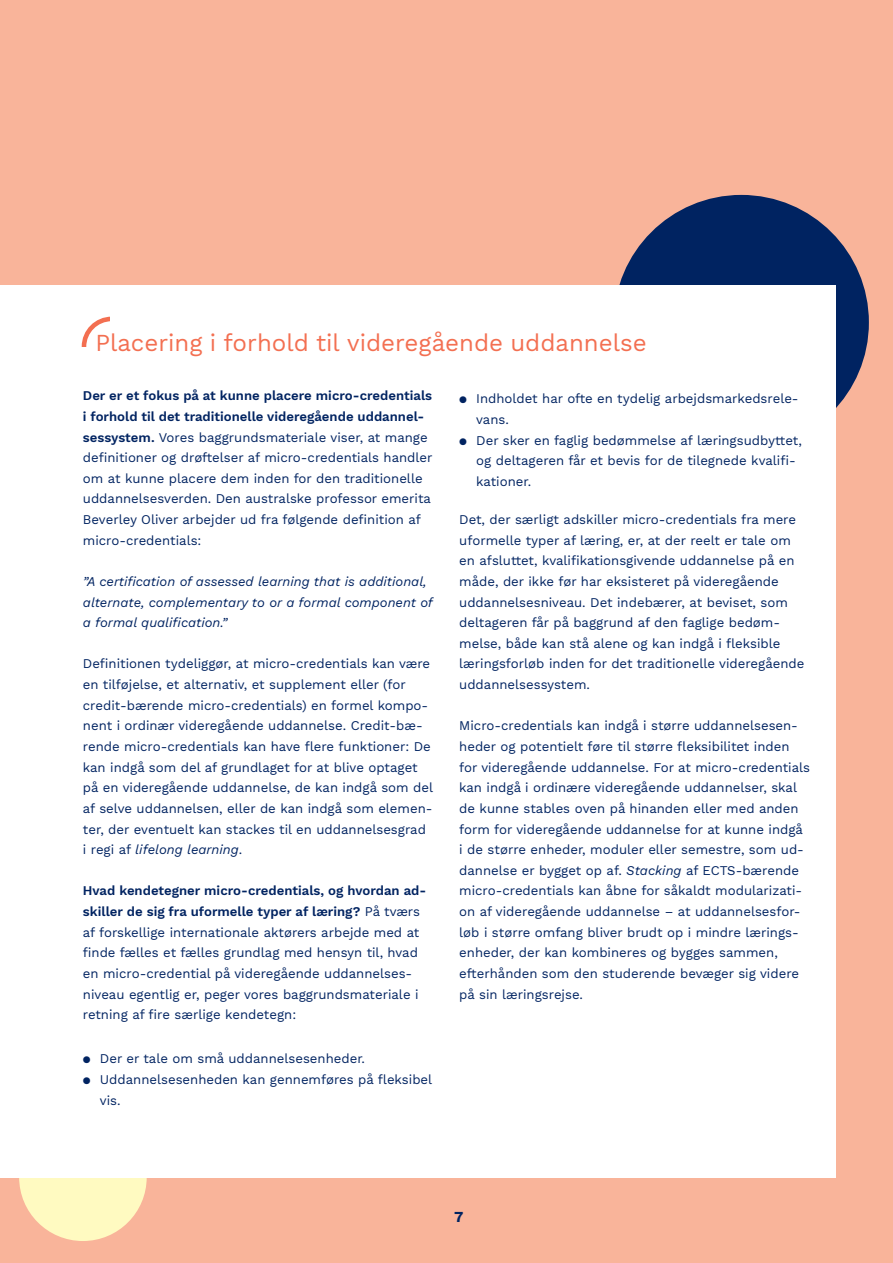
<style>
.page{position:relative;width:893px;height:1263px;background:#f9b49a}
.page>*{position:absolute;margin:0;border:0;box-sizing:border-box;transform-origin:0 0}
.Manchet{font:24px "Work Sans";color:#f36f51}
.t1{font:700 15px "Work Sans";color:#002361}
.Brødtekst_P{font:13.2px/20.7px "Work Sans";color:#002361}
.Brødtekst_P-2{font:italic 13.2px/20.7px "Work Sans";color:#002361}
.s1{font-weight:600}
.s2{font-style:italic}
</style>
<div class="page">
<div style="left:614px;top:195px;width:255px;height:255px;background:#002361;border-radius:50%"></div>
<div style="left:19px;top:1113px;width:128px;height:128px;background:#fffac1;border-radius:50%"></div>
<div style="left:0;top:285px;width:836px;height:892px;background:#fff"></div>
<svg style="left:82px;top:317px;width:28px;height:29px"></svg>
<h2 class="Manchet" style="left:95px;top:328px;width:553px">Placering i forhold til videregående uddannelse</h2>
<p class="Brødtekst_P" style="left:83px;top:386px;width:351px"><span class="s1">Der er et fokus på at kunne placere micro-credentials i forhold til det traditionelle videregående uddannel&shy;sessystem.</span> Vores baggrundsmateriale viser, at mange definitioner og drøftelser af micro-credentials handler om at kunne placere dem inden for den traditionelle uddannelsesverden. Den australske professor emerita Beverley Oliver arbejder ud fra følgende definition af micro-credentials:</p>
<p class="Brødtekst_P-2" style="left:83px;top:570px;width:351px">”A certification of assessed learning that is additional, alternate, complementary to or a formal component of a formal qualification.”</p>
<p class="Brødtekst_P" style="left:83px;top:654px;width:352px">Definitionen tydeliggør, at micro-credentials kan være en tilføjelse, et alternativ, et supplement eller (for credit-bærende micro-credentials) en formel kompo&shy;nent i ordinær videregående uddannelse. Credit-bæ&shy;rende micro-credentials kan have flere funktioner: De kan indgå som del af grundlaget for at blive optaget på en videregående uddannelse, de kan indgå som del af selve uddannelsen, eller de kan indgå som elemen&shy;ter, der eventuelt kan stackes til en uddannelsesgrad<br>i regi af <span class="s2">lifelong learning</span>.</p>
<p class="Brødtekst_P" style="left:83px;top:881px;width:345px"><span class="s1">Hvad kendetegner micro-credentials, og hvordan ad&shy;skiller de sig fra uformelle typer af læring?</span> På tværs af forskellige internationale aktørers arbejde med at finde fælles et fælles grundlag med hensyn til, hvad en micro-credential på videregående uddannelses&shy;niveau egentlig er, peger vores baggrundsmateriale i retning af fire særlige kendetegn:</p>
<p class="Brødtekst_P" style="left:83px;top:1049px;width:284px">● Der er tale om små uddannelsesenheder.</p>
<p class="Brødtekst_P" style="left:100px;top:1070px;width:334px;text-indent:-17px">● Uddannelsesenheden kan gennemføres på fleksibel vis.</p>
<p class="Brødtekst_P" style="left:476px;top:389px;width:324px;text-indent:-17px">● Indholdet har ofte en tydelig arbejdsmarkedsrele&shy;vans.</p>
<p class="Brødtekst_P" style="left:476px;top:430px;width:327px;text-indent:-17px">● Der sker en faglig bedømmelse af læringsudbyttet, og deltageren får et bevis for de tilegnede kvalifi&shy;kationer.</p>
<p class="Brødtekst_P" style="left:459px;top:510px;width:347px">Det, der særligt adskiller micro-credentials fra mere uformelle typer af læring, er, at der reelt er tale om en afsluttet, kvalifikationsgivende uddannelse på en måde, der ikke før har eksisteret på videregående uddannelsesniveau. Det indebærer, at beviset, som deltageren får på baggrund af den faglige bedøm&shy;melse, både kan stå alene og kan indgå i fleksible læringsforløb inden for det traditionelle videregående uddannelsessystem.</p>
<p class="Brødtekst_P" style="left:459px;top:716px;width:352px">Micro-credentials kan indgå i større uddannelsesen&shy;heder og potentielt føre til større fleksibilitet inden for videregående uddannelse. For at micro-credentials kan indgå i ordinære videregående uddannelser, skal de kunne stables oven på hinanden eller med anden form for videregående uddannelse for at kunne indgå<br>i de større enheder, moduler eller semestre, som ud&shy;dannelse er bygget op af. <span class="s2">Stacking</span> af ECTS-bærende micro-credentials kan åbne for såkaldt modularizati&shy;on af videregående uddannelse – at uddannelsesfor&shy;løb i større omfang bliver brudt op i mindre lærings&shy;enheder, der kan kombineres og bygges sammen, efterhånden som den studerende bevæger sig videre på sin læringsrejse.</p>
<p class="t1" style="left:454px;top:1208px;width:11px">7</p>
</div>
